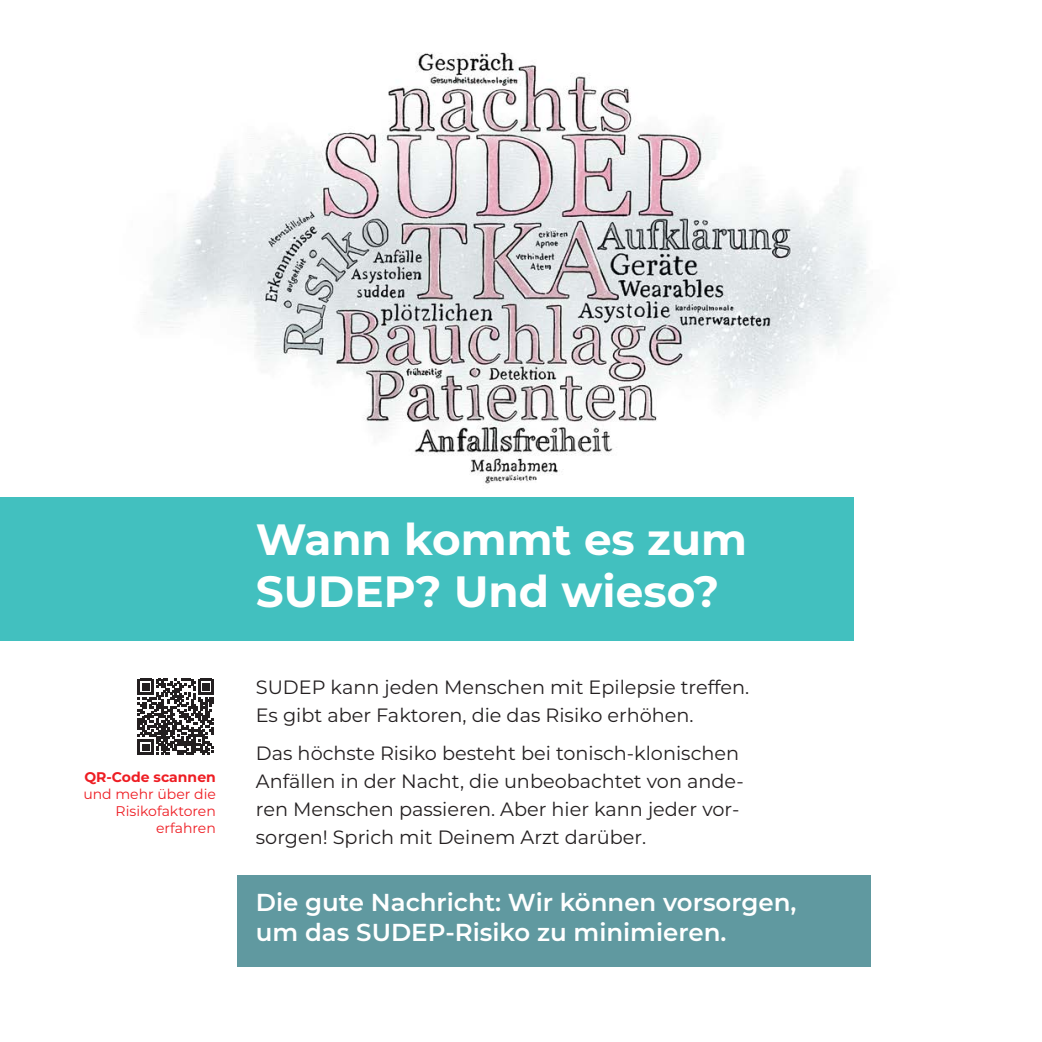
<style>
.page{position:relative;width:1042px;height:1042px;background:#fff}
.page>*{position:absolute;margin:0;border:0;box-sizing:border-box;transform-origin:0 0}
.t1{font:700 43.75px/52.5px "Montserrat";color:#fff}
.t2{font:600 24.5px/29.4px "Montserrat";color:#fff}
.t3{font:19.25px/28px "Montserrat";color:#231f20}
.t4{font:14px/16.8px "Montserrat";color:#ee1d23;text-align:right}
.t5{font:700 14px "Montserrat";color:#ee1d23}
</style>
<div class="page">
<div style="left:237px;top:876px;width:634px;height:91px;background:#6099a0"></div>
<img style="left:144px;top:52px;width:722px;height:494px">
<svg style="left:138px;top:679px;width:76px;height:76px"></svg>
<div style="left:0;top:497px;width:853px;height:144px;background:#42c0bf"></div>
<p class="t5" style="left:84px;top:767px;width:133px">QR-Code scannen</p>
<p class="t4" style="left:83px;top:785px;width:134px">und mehr über die<br>Risikofaktoren erfahren</p>
<h1 class="t1" style="left:256px;top:511px;width:492px">Wann kommt es zum<br>SUDEP? Und wieso?</h1>
<p class="t3" style="left:256px;top:673px;width:495px">SUDEP kann jeden Menschen mit Epilepsie treffen.<br>Es gibt aber Faktoren, die das Risiko erhöhen.</p>
<p class="t3" style="left:256px;top:738px;width:489px">Das höchste Risiko besteht bei tonisch-klonischen Anfällen in der Nacht, die unbeobachtet von ande&shy;ren Menschen passieren. Aber hier kann jeder vor&shy;sorgen! Sprich mit Deinem Arzt darüber.</p>
<p class="t2" style="left:256px;top:887px;width:542px">Die gute Nachricht: Wir können vorsorgen, um das SUDEP-Risiko zu minimieren.</p>
</div>
